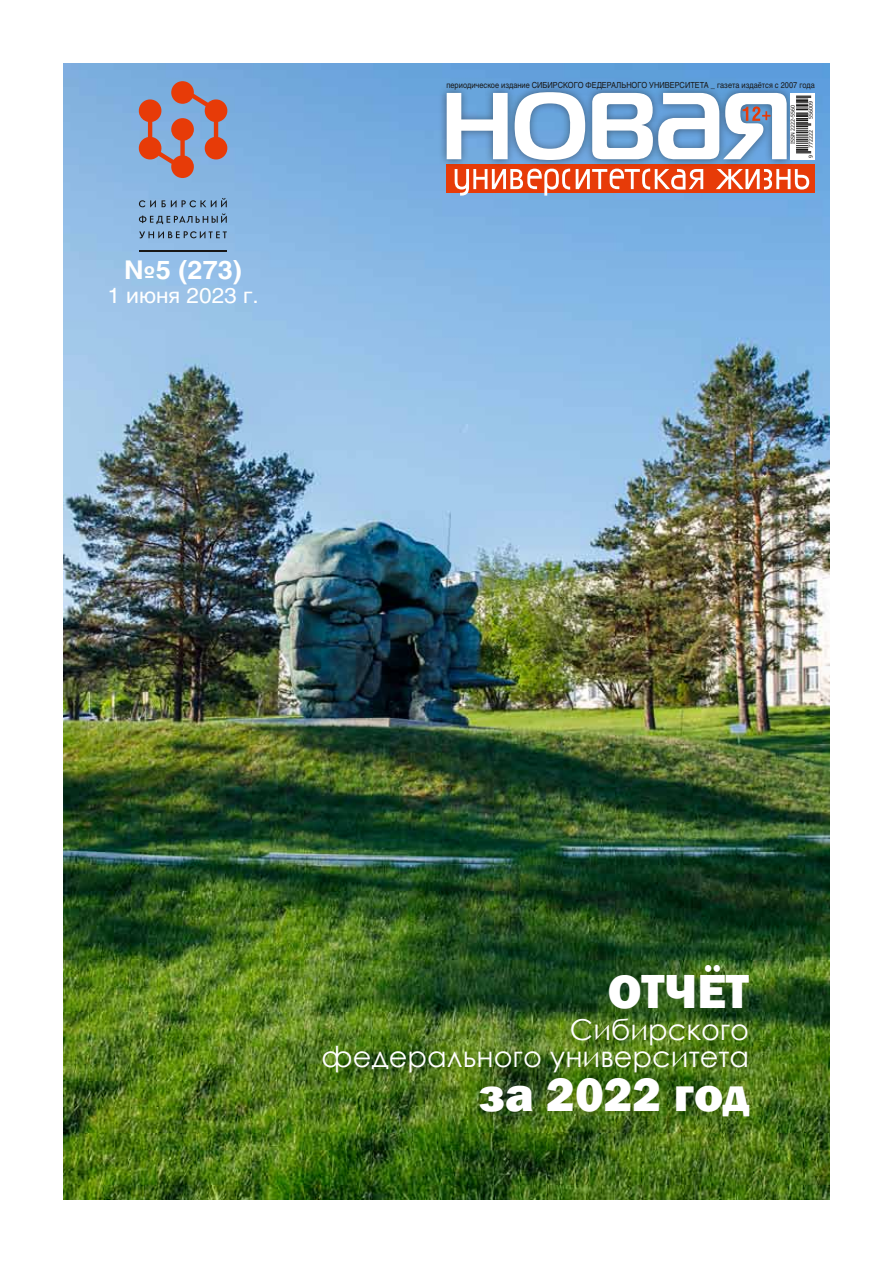
<style>
.page{position:relative;width:893px;height:1263px;background:#fff}
.page>*{position:absolute;margin:0;border:0;box-sizing:border-box;transform-origin:0 0}
.t1{font:800 49.2px "Franklin Gothic";color:#fff}
.t2{font:28.8px/27.2px "Century Gothic";color:#fff;text-align:right}
.t3{font:700 25.65px "Helios C";color:#fff;scale:1.05 1}
.t4{font:21.3px "Helios C";color:#fff;scale:1.05 1}
.t5{font:8.25px "Helios C";color:#181716;scale:.89 1}
.t6{font:5.4px "Tahoma";color:#181716}
</style>
<div class="page">
<img style="left:64px;top:64px;width:765px;height:1135px">
<div style="left:447px;top:164px;width:368px;height:29px;background:#e73b08"></div>
<svg style="left:455px;top:169px;width:115px;height:27px"></svg>
<svg style="left:576px;top:169px;width:127px;height:21px"></svg>
<svg style="left:716px;top:169px;width:93px;height:21px"></svg>
<div style="left:438px;top:83px;width:357px;height:86px;background:#181716;opacity:.5"></div>
<svg style="left:447px;top:92px;width:340px;height:68px"></svg>
<svg style="left:790px;top:93px;width:25px;height:66px"></svg>
<div style="left:790px;top:96px;width:24px;height:63px;background:#fff"></div>
<svg style="left:796px;top:96px;width:15px;height:58px"></svg>
<svg style="left:138px;top:81px;width:90px;height:97px;background:#a48691"></svg>
<hr style="left:139px;top:251px;width:87px;height:1px;background:#181716">
<svg style="left:139px;top:198px;width:88px;height:40px;background:#7ba0c5"></svg>
<h3 class="t3" style="left:124px;top:255px;width:114px">№5 (273)</h3>
<h3 class="t4" style="left:107px;top:282px;width:146px">1 июня 2023 г.</h3>
<p class="t5" style="left:446px;top:80px;width:415px">периодическое издание СИБИРСКОГО ФЕДЕРАЛЬНОГО УНИВЕРСИТЕТА _ газета издаётся с 2007 года</p>
<p class="t6" style="left:789px;top:144px;width:41px;rotate:-90deg">ISSN 2222-5560</p>
<p class="t6" style="left:807px;top:119px;width:19px;rotate:-90deg">556009</p>
<p class="t6" style="left:807px;top:148px;width:19px;rotate:-90deg">772222</p>
<p class="t6" style="left:807px;top:158px;width:4px;rotate:-90deg">9</p>
<h1 class="t1" style="left:608px;top:960px;width:143px">ОТЧЁТ</h1>
<h2 class="t2" style="left:321px;top:1016px;width:429px">Сибирского<br>федерального университета</h2>
<h1 class="t1" style="left:479px;top:1063px;width:272px">за 2022 год</h1>
</div>
